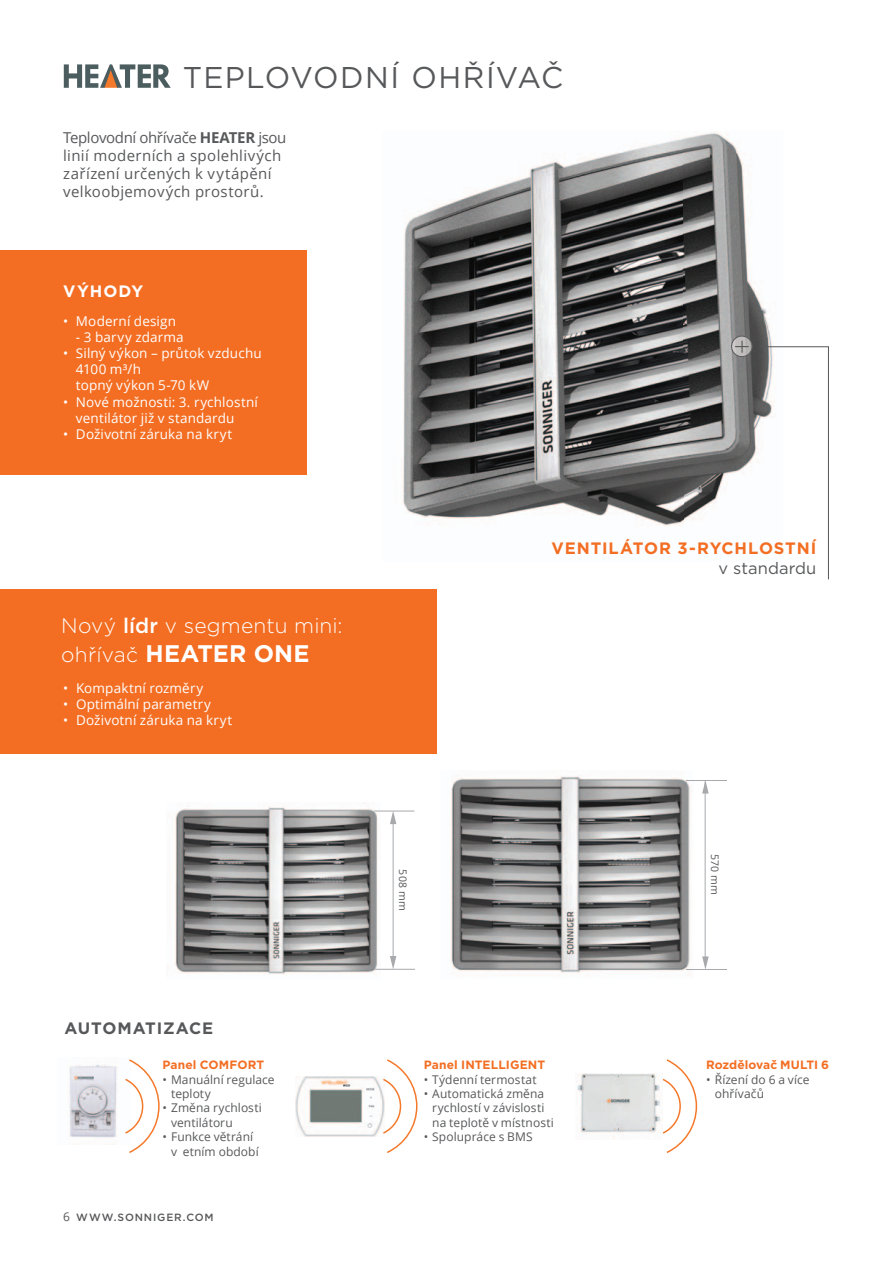
<style>
.page{position:relative;width:893px;height:1263px;background:#fff}
.page>*{position:absolute;margin:0;border:0;box-sizing:border-box;transform-origin:0 0}
.t1{font:30px "Gotham";letter-spacing:.04em;color:#57585a}
.t2{font:700 24px "Gotham";letter-spacing:.01em;color:#fff}
.t3{font:300 21px "Gotham";letter-spacing:.005em;color:#fff}
.t4{font:700 16.5px "Gotham";letter-spacing:.05em;color:#f36e23}
.t5{font:700 16.5px "Gotham";letter-spacing:.05em;color:#57585a}
.t6{font:16.5px "Gotham";letter-spacing:.005em;color:#57585a}
.t7{font:700 16.5px "Gotham";letter-spacing:.06em;color:#fff}
.t8{font:15px/18px "Open Sans";letter-spacing:.025em;color:#57585a}
.t9{font:13.5px/16.2px "Open Sans";letter-spacing:.01em;color:#fff}
.t10{font:12px/14.4px "Open Sans";letter-spacing:.005em;color:#57585a}
.t11{font:700 12px "Gotham";letter-spacing:.005em;color:#f36e23}
.t12{font:500 10.5px "Gotham";letter-spacing:.08em;color:#57585a}
.t13{font:10.5px "Open Sans";letter-spacing:.02em;color:#57585a}
.s1{font-weight:700}
.s2{font-weight:500}
.s3{font-weight:300;font-size:21px}
.s4{font-family:"Open Sans";font-weight:400;font-size:12px}
</style>
<div class="page">
<svg style="left:64px;top:64px;width:107px;height:24px"></svg>
<img style="left:403px;top:132px;width:369px;height:394px">
<svg style="left:759px;top:346px;width:70px;height:234px"></svg>
<div style="left:0;top:250px;width:306px;height:225px;background:#f36e23"></div>
<img style="left:732px;top:336px;width:20px;height:21px;border-radius:50%">
<div style="left:731px;top:336px;width:21px;height:21px;border:1px solid #57585a;border-radius:50%"></div>
<svg style="left:735px;top:341px;width:14px;height:12px"></svg>
<img style="left:296px;top:1076px;width:85px;height:60px">
<img style="left:69px;top:1064px;width:48px;height:74px">
<svg style="left:125px;top:1059px;width:35px;height:94px"></svg>
<img style="left:577px;top:1073px;width:84px;height:64px">
<svg style="left:381px;top:1059px;width:37px;height:94px"></svg>
<svg style="left:661px;top:1059px;width:37px;height:94px"></svg>
<div style="left:0;top:589px;width:436px;height:165px;background:#f36e23"></div>
<hr style="left:687px;top:969px;width:40px;height:1px;background:#a8a9ad">
<hr style="left:686px;top:780px;width:40px;height:1px;background:#a8a9ad">
<hr style="left:705px;top:781px;width:1px;height:182px;background:#a8a9ad">
<svg style="left:702px;top:781px;width:7px;height:12px"></svg>
<svg style="left:702px;top:956px;width:7px;height:13px"></svg>
<img style="left:451px;top:775px;width:240px;height:200px">
<img style="left:168px;top:803px;width:212px;height:172px">
<hr style="left:375px;top:969px;width:40px;height:1px;background:#a8a9ad">
<hr style="left:374px;top:811px;width:40px;height:1px;background:#a8a9ad">
<svg style="left:390px;top:956px;width:6px;height:13px"></svg>
<svg style="left:390px;top:811px;width:6px;height:13px"></svg>
<hr style="left:393px;top:815px;width:1px;height:148px;background:#a8a9ad">
<h1 class="t1" style="left:183px;top:61px;width:382px">TEPLOVODNÍ OHŘÍVAČ</h1>
<p class="t8" style="left:63px;top:130px;width:225px">Teplovodní ohřívače <span class="s1">HEATER</span> jsou linií moderních a spolehlivých zařízení určených k vytápění velkoobjemových prostorů.</p>
<p class="t7" style="left:63px;top:282px;width:81px">VÝHODY</p>
<p class="t9" style="left:63px;top:314px;width:114px">ï Moderní design</p>
<p class="t9" style="left:76px;top:330px;width:109px">- 3 barvy zdarma</p>
<p class="t9" style="left:63px;top:346px;width:200px">ï Silný výkon – průtok vzduchu</p>
<p class="t9" style="left:76px;top:363px;width:67px">4100 m³/h</p>
<p class="t9" style="left:76px;top:379px;width:135px">topný výkon 5-70 kW</p>
<p class="t9" style="left:63px;top:395px;width:196px">ï Nové možnosti: 3. rychlostní</p>
<p class="t9" style="left:76px;top:411px;width:160px">ventilátor již v standardu</p>
<p class="t9" style="left:63px;top:427px;width:170px">ï Doživotní záruka na kryt</p>
<h3 class="t3" style="left:61px;top:616px;width:283px">Nový <span class="s2">lídr</span> v segmentu mini:</h3>
<h2 class="t2" style="left:61px;top:640px;width:250px"><span class="s3">ohřívač</span> HEATER ONE</h2>
<p class="t9" style="left:63px;top:681px;width:170px">ï Kompaktní rozměry<br>ï Optimální parametry<br>ï Doživotní záruka na kryt</p>
<p class="t5" style="left:64px;top:1019px;width:150px">AUTOMATIZACE</p>
<p class="t11" style="left:163px;top:1058px;width:103px">Panel COMFORT</p>
<p class="t10" style="left:163px;top:1073px;width:114px">ï Manuální regulace</p>
<p class="t10" style="left:171px;top:1087px;width:41px">teploty</p>
<p class="t10" style="left:163px;top:1102px;width:101px">ï Změna rychlosti</p>
<p class="t10" style="left:171px;top:1116px;width:63px">ventilátoru</p>
<p class="t10" style="left:163px;top:1131px;width:92px">ï Funkce větrání</p>
<p class="t10" style="left:171px;top:1145px;width:89px">v etním období</p>
<p class="t12" style="left:63px;top:1213px;width:152px"><span class="s4">6</span> WWW.SONNIGER.COM</p>
<p class="t4" style="left:551px;top:539px;width:266px">VENTILÁTOR 3-RYCHLOSTNÍ</p>
<p class="t6" style="left:719px;top:559px;width:99px">v standardu</p>
<p class="t13" style="left:407px;top:869px;width:43px;rotate:90deg">508 mm</p>
<p class="t11" style="left:424px;top:1058px;width:123px">Panel INTELLIGENT</p>
<p class="t10" style="left:424px;top:1073px;width:114px">ï Týdenní termostat</p>
<p class="t10" style="left:424px;top:1087px;width:122px">ï Automatická změna</p>
<p class="t10" style="left:432px;top:1102px;width:114px">rychlostí v závislosti</p>
<p class="t10" style="left:432px;top:1116px;width:123px">na teplotě v místnosti</p>
<p class="t10" style="left:424px;top:1131px;width:110px">ï Spolupráce s BMS</p>
<p class="t13" style="left:719px;top:854px;width:42px;rotate:90deg">570 mm</p>
<p class="t11" style="left:706px;top:1058px;width:124px">Rozdělovač MULTI 6</p>
<p class="t10" style="left:715px;top:1073px;width:96px;text-indent:-9px">ï Řízení do 6 a více ohřívačů</p>
</div>
